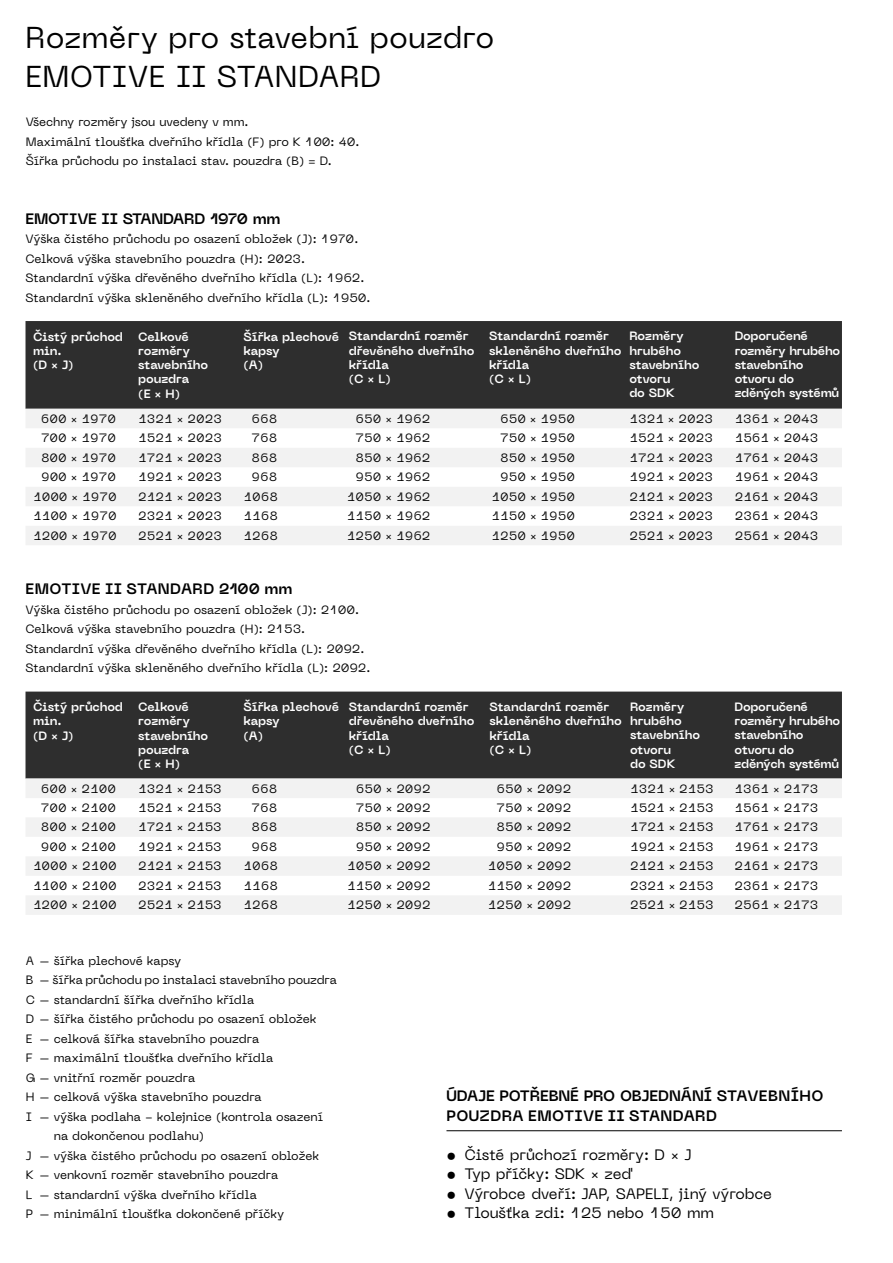
<style>
.page{position:relative;width:893px;height:1263px;background:#fff}
.page>*{position:absolute;margin:0;border:0;box-sizing:border-box;transform-origin:0 0}
.t1{font:30px/39px "Neue Machina";letter-spacing:.005em;color:#000}
.t2{font:700 15px/19.5px "Neue Machina";color:#000}
.t3{font:15px "Neue Machina";letter-spacing:-.01em;color:#000}
.t4{font:12px/19.5px "Neue Machina";color:#000}
.t5{font:700 12px/14.2px "Neue Machina";letter-spacing:-.015em;color:#fff}
</style>
<div class="page">
<div style="left:26px;top:321px;width:816px;height:88px;background:#2e2e2e"></div>
<svg style="left:26px;top:409px;width:816px;height:136px;fill:#f2f2f2"></svg>
<div style="left:26px;top:692px;width:816px;height:86px;background:#2e2e2e"></div>
<svg style="left:26px;top:778px;width:816px;height:137px;fill:#f2f2f2"></svg>
<hr style="left:446px;top:1130px;width:396px;height:1px;background:#000">
<h1 class="t1" style="left:26px;top:17px;width:470px">Rozměry pro stavební pouzdro<br>EMOTIVE II STANDARD</h1>
<p class="t4" style="left:26px;top:112px;width:335px">Všechny rozměry jsou uvedeny v mm.<br>Maximální tloušťka dveřního křídla (F) pro K 100: 40.<br>Šířka průchodu po instalaci stav. pouzdra (B) = D.</p>
<p class="t2" style="left:26px;top:209px;width:257px">EMOTIVE II STANDARD 1970 mm</p>
<p class="t4" style="left:26px;top:229px;width:347px">Výška čistého průchodu po osazení obložek (J): 1970.<br>Celková výška stavebního pouzdra (H): 2023.<br>Standardní výška dřevěného dveřního křídla (L): 1962.<br>Standardní výška skleněného dveřního křídla (L): 1950.</p>
<p class="t5" style="left:33px;top:329px;width:92px">Čistý průchod min.<br>(D × J)</p>
<p class="t5" style="left:138px;top:329px;width:72px">Celkové rozměry stavebního pouzdra<br>(E × H)</p>
<p class="t5" style="left:243px;top:329px;width:97px">Šířka plechové kapsy<br>(A)</p>
<p class="t5" style="left:349px;top:329px;width:127px">Standardní rozměr dřevěného dveřního křídla<br>(C × L)</p>
<p class="t5" style="left:489px;top:329px;width:134px">Standardní rozměr skleněného dveřního křídla<br>(C × L)</p>
<p class="t5" style="left:629px;top:329px;width:72px">Rozměry hrubého stavebního otvoru<br>do SDK</p>
<p class="t5" style="left:735px;top:329px;width:107px">Doporučené rozměry hrubého stavebního otvoru do zděných systémů</p>
<p class="t4" style="left:41px;top:409px;width:77px">600 × 1970</p>
<p class="t4" style="left:138px;top:409px;width:85px">1321 × 2023</p>
<p class="t4" style="left:251px;top:409px;width:27px">668</p>
<p class="t4" style="left:355px;top:409px;width:77px">650 × 1962</p>
<p class="t4" style="left:500px;top:409px;width:77px">650 × 1950</p>
<p class="t4" style="left:629px;top:409px;width:85px">1321 × 2023</p>
<p class="t4" style="left:735px;top:409px;width:85px">1361 × 2043</p>
<p class="t4" style="left:41px;top:428px;width:77px">700 × 1970</p>
<p class="t4" style="left:138px;top:428px;width:85px">1521 × 2023</p>
<p class="t4" style="left:251px;top:428px;width:27px">768</p>
<p class="t4" style="left:355px;top:428px;width:77px">750 × 1962</p>
<p class="t4" style="left:500px;top:428px;width:77px">750 × 1950</p>
<p class="t4" style="left:629px;top:428px;width:85px">1521 × 2023</p>
<p class="t4" style="left:735px;top:428px;width:85px">1561 × 2043</p>
<p class="t4" style="left:41px;top:448px;width:77px">800 × 1970</p>
<p class="t4" style="left:138px;top:448px;width:85px">1721 × 2023</p>
<p class="t4" style="left:251px;top:448px;width:27px">868</p>
<p class="t4" style="left:356px;top:448px;width:77px">850 × 1962</p>
<p class="t4" style="left:500px;top:448px;width:77px">850 × 1950</p>
<p class="t4" style="left:629px;top:448px;width:85px">1721 × 2023</p>
<p class="t4" style="left:735px;top:448px;width:85px">1761 × 2043</p>
<p class="t4" style="left:41px;top:467px;width:77px">900 × 1970</p>
<p class="t4" style="left:138px;top:467px;width:85px">1921 × 2023</p>
<p class="t4" style="left:252px;top:467px;width:27px">968</p>
<p class="t4" style="left:356px;top:467px;width:77px">950 × 1962</p>
<p class="t4" style="left:500px;top:467px;width:77px">950 × 1950</p>
<p class="t4" style="left:629px;top:467px;width:85px">1921 × 2023</p>
<p class="t4" style="left:735px;top:467px;width:85px">1961 × 2043</p>
<p class="t4" style="left:33px;top:487px;width:85px">1000 × 1970</p>
<p class="t4" style="left:138px;top:487px;width:85px">2121 × 2023</p>
<p class="t4" style="left:244px;top:487px;width:36px">1068</p>
<p class="t4" style="left:347px;top:487px;width:85px">1050 × 1962</p>
<p class="t4" style="left:491px;top:487px;width:85px">1050 × 1950</p>
<p class="t4" style="left:629px;top:487px;width:85px">2121 × 2023</p>
<p class="t4" style="left:735px;top:487px;width:85px">2161 × 2043</p>
<p class="t4" style="left:33px;top:506px;width:85px">1100 × 1970</p>
<p class="t4" style="left:138px;top:506px;width:85px">2321 × 2023</p>
<p class="t4" style="left:244px;top:506px;width:36px">1168</p>
<p class="t4" style="left:347px;top:506px;width:85px">1150 × 1962</p>
<p class="t4" style="left:491px;top:506px;width:85px">1150 × 1950</p>
<p class="t4" style="left:629px;top:506px;width:85px">2321 × 2023</p>
<p class="t4" style="left:735px;top:506px;width:85px">2361 × 2043</p>
<p class="t4" style="left:33px;top:526px;width:85px">1200 × 1970</p>
<p class="t4" style="left:138px;top:526px;width:85px">2521 × 2023</p>
<p class="t4" style="left:244px;top:526px;width:36px">1268</p>
<p class="t4" style="left:347px;top:526px;width:85px">1250 × 1962</p>
<p class="t4" style="left:491px;top:526px;width:85px">1250 × 1950</p>
<p class="t4" style="left:629px;top:526px;width:85px">2521 × 2023</p>
<p class="t4" style="left:735px;top:526px;width:85px">2561 × 2043</p>
<p class="t2" style="left:26px;top:579px;width:268px">EMOTIVE II STANDARD 2100 mm</p>
<p class="t4" style="left:26px;top:599px;width:347px">Výška čistého průchodu po osazení obložek (J): 2100.<br>Celková výška stavebního pouzdra (H): 2153.<br>Standardní výška dřevěného dveřního křídla (L): 2092.<br>Standardní výška skleněného dveřního křídla (L): 2092.</p>
<p class="t5" style="left:33px;top:700px;width:92px">Čistý průchod min.<br>(D × J)</p>
<p class="t5" style="left:138px;top:700px;width:72px">Celkové rozměry stavebního pouzdra<br>(E × H)</p>
<p class="t5" style="left:243px;top:700px;width:97px">Šířka plechové kapsy<br>(A)</p>
<p class="t5" style="left:349px;top:700px;width:127px">Standardní rozměr dřevěného dveřního křídla<br>(C × L)</p>
<p class="t5" style="left:489px;top:700px;width:134px">Standardní rozměr skleněného dveřního křídla<br>(C × L)</p>
<p class="t5" style="left:630px;top:700px;width:72px">Rozměry hrubého stavebního otvoru<br>do SDK</p>
<p class="t5" style="left:735px;top:700px;width:107px">Doporučené rozměry hrubého stavebního otvoru do zděných systémů</p>
<p class="t4" style="left:41px;top:778px;width:77px">600 × 2100</p>
<p class="t4" style="left:138px;top:778px;width:85px">1321 × 2153</p>
<p class="t4" style="left:251px;top:778px;width:27px">668</p>
<p class="t4" style="left:356px;top:778px;width:77px">650 × 2092</p>
<p class="t4" style="left:496px;top:778px;width:77px">650 × 2092</p>
<p class="t4" style="left:630px;top:778px;width:85px">1321 × 2153</p>
<p class="t4" style="left:735px;top:778px;width:85px">1361 × 2173</p>
<p class="t4" style="left:41px;top:798px;width:77px">700 × 2100</p>
<p class="t4" style="left:138px;top:798px;width:85px">1521 × 2153</p>
<p class="t4" style="left:251px;top:798px;width:27px">768</p>
<p class="t4" style="left:356px;top:798px;width:77px">750 × 2092</p>
<p class="t4" style="left:496px;top:798px;width:77px">750 × 2092</p>
<p class="t4" style="left:630px;top:798px;width:85px">1521 × 2153</p>
<p class="t4" style="left:735px;top:798px;width:85px">1561 × 2173</p>
<p class="t4" style="left:41px;top:817px;width:77px">800 × 2100</p>
<p class="t4" style="left:138px;top:817px;width:85px">1721 × 2153</p>
<p class="t4" style="left:251px;top:817px;width:27px">868</p>
<p class="t4" style="left:356px;top:817px;width:77px">850 × 2092</p>
<p class="t4" style="left:496px;top:817px;width:77px">850 × 2092</p>
<p class="t4" style="left:630px;top:817px;width:85px">1721 × 2153</p>
<p class="t4" style="left:735px;top:817px;width:85px">1761 × 2173</p>
<p class="t4" style="left:41px;top:837px;width:77px">900 × 2100</p>
<p class="t4" style="left:138px;top:837px;width:85px">1921 × 2153</p>
<p class="t4" style="left:251px;top:837px;width:27px">968</p>
<p class="t4" style="left:356px;top:837px;width:77px">950 × 2092</p>
<p class="t4" style="left:496px;top:837px;width:77px">950 × 2092</p>
<p class="t4" style="left:630px;top:837px;width:85px">1921 × 2153</p>
<p class="t4" style="left:735px;top:837px;width:85px">1961 × 2173</p>
<p class="t4" style="left:33px;top:856px;width:85px">1000 × 2100</p>
<p class="t4" style="left:138px;top:856px;width:85px">2121 × 2153</p>
<p class="t4" style="left:243px;top:856px;width:36px">1068</p>
<p class="t4" style="left:347px;top:856px;width:85px">1050 × 2092</p>
<p class="t4" style="left:488px;top:856px;width:85px">1050 × 2092</p>
<p class="t4" style="left:630px;top:856px;width:85px">2121 × 2153</p>
<p class="t4" style="left:735px;top:856px;width:85px">2161 × 2173</p>
<p class="t4" style="left:33px;top:876px;width:85px">1100 × 2100</p>
<p class="t4" style="left:138px;top:876px;width:85px">2321 × 2153</p>
<p class="t4" style="left:243px;top:876px;width:36px">1168</p>
<p class="t4" style="left:347px;top:876px;width:85px">1150 × 2092</p>
<p class="t4" style="left:488px;top:876px;width:85px">1150 × 2092</p>
<p class="t4" style="left:630px;top:876px;width:85px">2321 × 2153</p>
<p class="t4" style="left:735px;top:876px;width:85px">2361 × 2173</p>
<p class="t4" style="left:33px;top:895px;width:85px">1200 × 2100</p>
<p class="t4" style="left:138px;top:895px;width:85px">2521 × 2153</p>
<p class="t4" style="left:243px;top:895px;width:36px">1268</p>
<p class="t4" style="left:347px;top:895px;width:85px">1250 × 2092</p>
<p class="t4" style="left:488px;top:895px;width:85px">1250 × 2092</p>
<p class="t4" style="left:630px;top:895px;width:85px">2521 × 2153</p>
<p class="t4" style="left:735px;top:895px;width:85px">2561 × 2173</p>
<p class="t4" style="left:26px;top:950px;width:157px">A – šířka plechové kapsy</p>
<p class="t4" style="left:26px;top:970px;width:312px">B – šířka průchodu po instalaci stavebního pouzdra</p>
<p class="t4" style="left:26px;top:989px;width:230px">C – standardní šířka dveřního křídla</p>
<p class="t4" style="left:26px;top:1009px;width:292px">D – šířka čistého průchodu po osazení obložek</p>
<p class="t4" style="left:26px;top:1028px;width:235px">E – celková šířka stavebního pouzdra</p>
<p class="t4" style="left:26px;top:1048px;width:249px">F – maximální tloušťka dveřního křídla</p>
<p class="t4" style="left:26px;top:1067px;width:171px">G – vnitřní rozměr pouzdra</p>
<p class="t4" style="left:26px;top:1087px;width:237px">H – celková výška stavebního pouzdra</p>
<p class="t4" style="left:26px;top:1106px;width:299px">I – výška podlaha - kolejnice (kontrola osazení</p>
<p class="t4" style="left:54px;top:1126px;width:152px">na dokončenou podlahu)</p>
<p class="t4" style="left:26px;top:1145px;width:295px">J – výška čistého průchodu po osazení obložek</p>
<p class="t4" style="left:26px;top:1165px;width:254px">K – venkovní rozměr stavebního pouzdra</p>
<p class="t4" style="left:26px;top:1184px;width:232px">L – standardní výška dveřního křídla</p>
<p class="t4" style="left:26px;top:1204px;width:260px">P – minimální tloušťka dokončené příčky</p>
<p class="t2" style="left:446px;top:1086px;width:378px">ÚDAJE POTŘEBNÉ PRO OBJEDNÁNÍ STAVEBNÍHO<br>POUZDRA EMOTIVE II STANDARD</p>
<p class="t3" style="left:446px;top:1145px;width:246px">• Čisté průchozí rozměry: D × J</p>
<p class="t3" style="left:446px;top:1164px;width:188px">• Typ příčky: SDK × zeď</p>
<p class="t3" style="left:446px;top:1184px;width:327px">• Výrobce dveří: JAP, SAPELI, jiný výrobce</p>
<p class="t3" style="left:446px;top:1203px;width:269px">• Tloušťka zdi: 125 nebo 150 mm</p>
</div>
